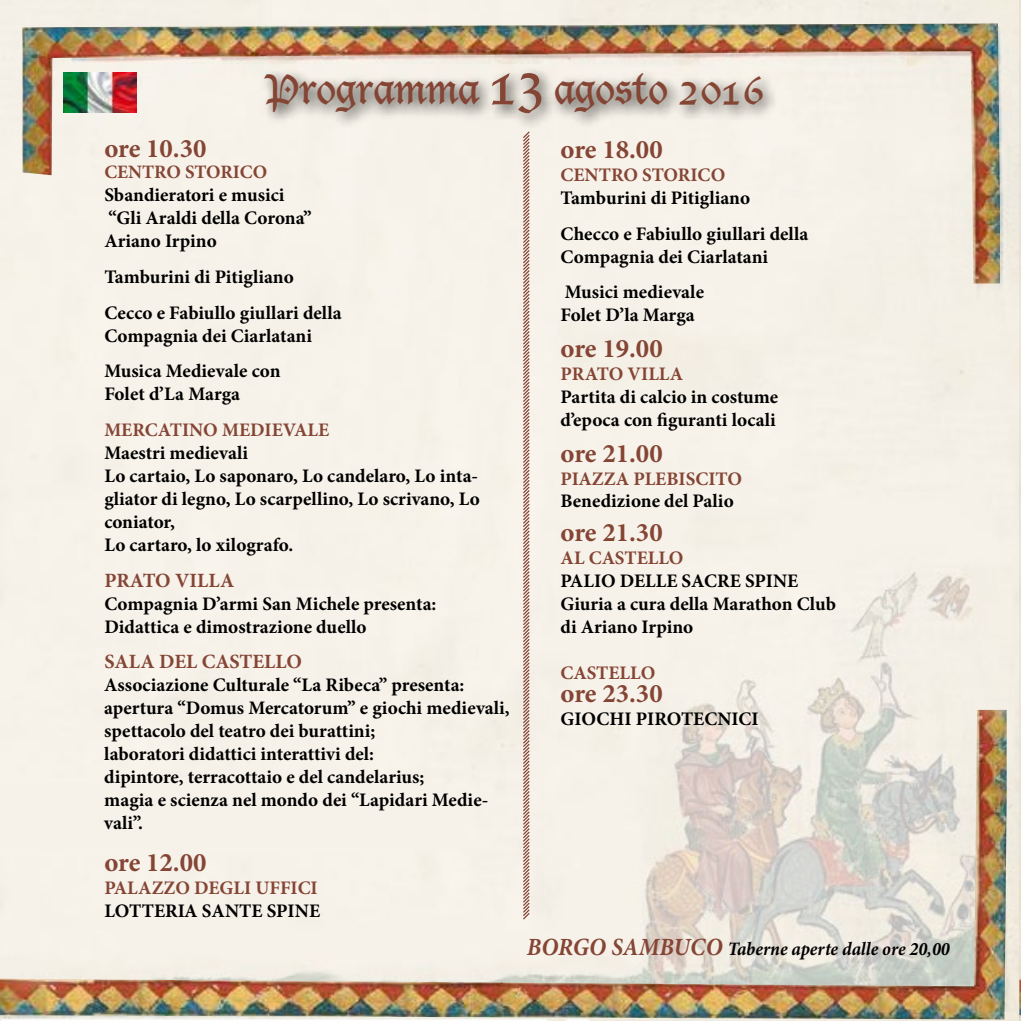
<style>
.page{position:relative;width:1021px;height:1021px;background:#fff}
.page>*{position:absolute;margin:0;border:0;box-sizing:border-box;transform-origin:0 0}
.t1{font:40.5px "Lucida Blackletter";color:#854535}
.t2{font:700 26.78px "Minion Pro";letter-spacing:-.005em;color:#854535}
.t3{font:700 20.25px "Minion Pro";color:#854535}
.t4{font:700 19.12px/22.9px "Minion Pro";color:#000}
.t5{font:700 19.12px "Minion Pro";color:#854535}
.t6{font:italic 700 18.9px "Minion Pro";color:#000;scale:.95 1}
.t7{font:700 18.9px "Minion Pro";color:#854535}
.s1{font-size:56.25px}
.s2{font-size:24.75px;color:#854535}
</style>
<div class="page">
<div style="left:0;top:0;width:1020px;height:1020px;background:#f6f2e9"></div>
<img style="left:22px;top:23px;width:977px;height:260px">
<img style="left:0;top:710px;width:1006px;height:309px">
<div style="left:258px;top:66px;width:520px;height:63px;background:#000;opacity:.75"></div>
<svg style="left:521px;top:130px;width:10px;height:790px;background:#d3bcb1"></svg>
<img style="left:1019px;top:978px;width:1px;height:37px">
<img style="left:64px;top:72px;width:72px;height:41px">
<h1 class="t1" style="left:267px;top:65px;width:500px">Programma <span class="s1">13</span> agosto 2016</h1>
<h2 class="t2" style="left:560px;top:130px;width:104px">ore 18.00</h2>
<p class="t5" style="left:560px;top:161px;width:166px">CENTRO STORICO</p>
<p class="t4" style="left:560px;top:179px;width:249px;line-height:35.8px">Tamburini di Pitigliano<br>Checco e Fabiullo giullari della</p>
<p class="t4" style="left:560px;top:238px;width:209px;line-height:35.8px">Compagnia dei Ciarlatani<br>Musici medievale</p>
<p class="t4" style="left:560px;top:303px;width:136px">Folet D’la Marga</p>
<h2 class="t2" style="left:560px;top:329px;width:104px">ore 19.00</h2>
<p class="t5" style="left:560px;top:360px;width:124px">PRATO VILLA</p>
<p class="t4" style="left:560px;top:385px;width:219px">Partita di calcio in costume d’epoca con figuranti locali</p>
<h2 class="t2" style="left:560px;top:434px;width:104px">ore 21.00</h2>
<p class="t5" style="left:560px;top:465px;width:183px">PIAZZA PLEBISCITO</p>
<p class="t4" style="left:560px;top:489px;width:175px">Benedizione del Palio</p>
<h2 class="t2" style="left:560px;top:514px;width:104px">ore 21.30</h2>
<p class="t5" style="left:560px;top:544px;width:124px">AL CASTELLO</p>
<p class="t4" style="left:560px;top:569px;width:277px">PALIO DELLE SACRE SPINE<br>Giuria a cura della Marathon Club di Ariano Irpino</p>
<p class="t5" style="left:560px;top:659px;width:96px">CASTELLO</p>
<h2 class="t2" style="left:560px;top:674px;width:104px">ore 23.30</h2>
<p class="t4" style="left:560px;top:707px;width:200px">GIOCHI PIROTECNICI</p>
<h2 class="t2" style="left:104px;top:130px;width:104px">ore 10.30</h2>
<p class="t7" style="left:104px;top:159px;width:165px">CENTRO STORICO</p>
<p class="t4" style="left:104px;top:183px;width:209px">Sbandieratori e musici “Gli Araldi della Corona”<br>Ariano Irpino</p>
<p class="t4" style="left:104px;top:259px;width:239px;line-height:35.8px">Tamburini di Pitigliano<br>Cecco e Fabiullo giullari della</p>
<p class="t4" style="left:104px;top:317px;width:209px;line-height:35.8px">Compagnia dei Ciarlatani<br>Musica Medievale con</p>
<p class="t4" style="left:104px;top:382px;width:137px">Folet d’La Marga</p>
<p class="t5" style="left:104px;top:416px;width:226px">MERCATINO MEDIEVALE</p>
<p class="t4" style="left:104px;top:441px;width:377px">Maestri medievali<br>Lo cartaio, Lo saponaro, Lo candelaro, Lo inta&shy;gliator di legno, Lo scarpellino, Lo scrivano, Lo coniator,<br>Lo cartaro, lo xilografo.</p>
<p class="t3" style="left:104px;top:566px;width:131px">PRATO VILLA</p>
<p class="t4" style="left:104px;top:591px;width:333px">Compagnia D’armi San Michele presenta:<br>Didattica e dimostrazione duello</p>
<p class="t3" style="left:104px;top:647px;width:199px">SALA DEL CASTELLO</p>
<p class="t4" style="left:104px;top:673px;width:407px">Associazione Culturale “La Ribeca” presenta: apertura “Domus Mercatorum” e giochi medievali, spettacolo del teatro dei burattini;<br>laboratori didattici interattivi del:<br>dipintore, terracottaio e del candelarius;<br>magia e scienza nel mondo dei “Lapidari Medie&shy;vali”.</p>
<h2 class="t2" style="left:104px;top:844px;width:104px">ore 12.00</h2>
<p class="t5" style="left:104px;top:874px;width:215px">PALAZZO DEGLI UFFICI</p>
<p class="t4" style="left:104px;top:899px;width:217px">LOTTERIA SANTE SPINE</p>
<p class="t6" style="left:527px;top:935px;width:447px"><span class="s2">BORGO SAMBUCO</span> Taberne aperte dalle ore 20,00</p>
</div>
